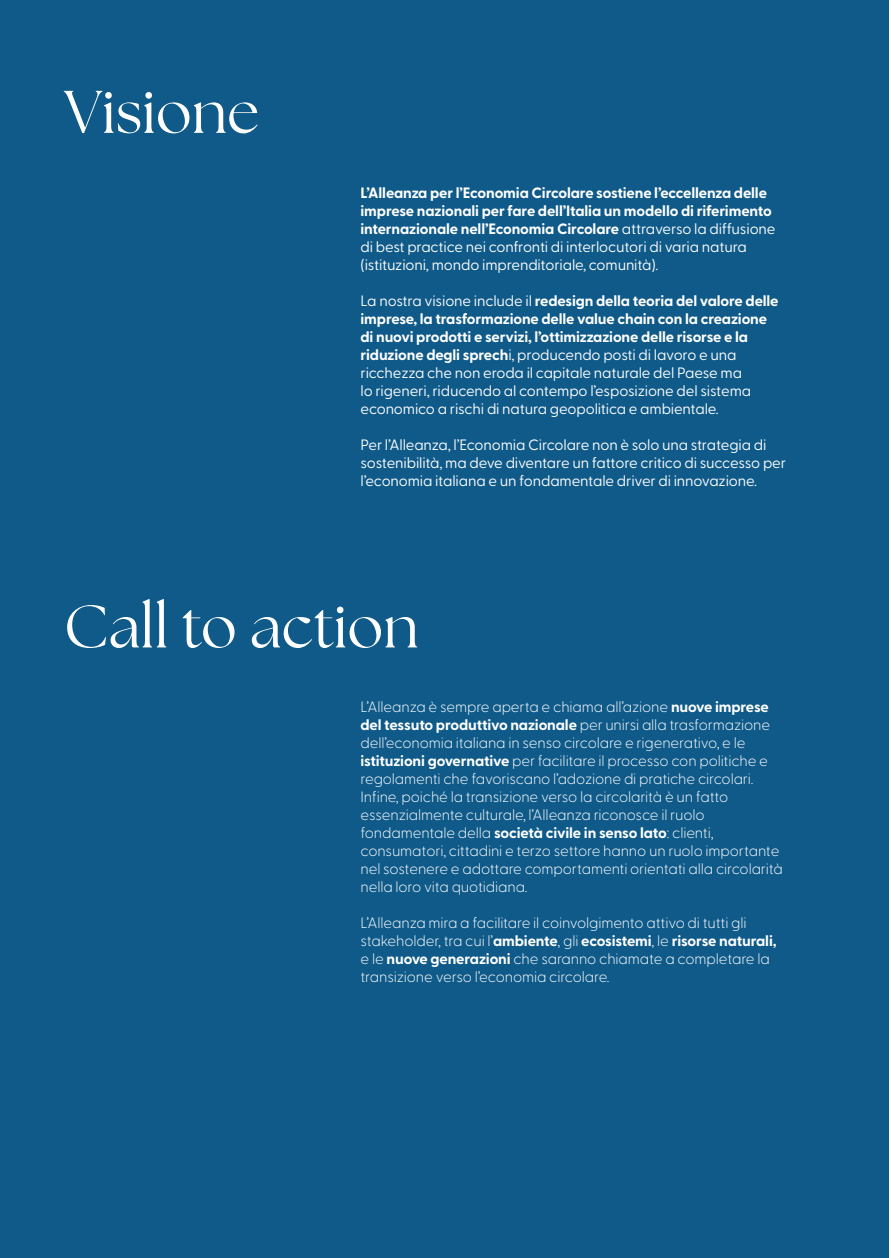
<style>
.page{position:relative;width:891px;height:1258px;background:#fff}
.page>*{position:absolute;margin:0;border:0;box-sizing:border-box;transform-origin:0 0}
.t1{font:60px "The Seasons";color:#fff}
.t2{font:200 15px/18px "Greycliff CF";letter-spacing:-.01em;color:#fff}
.t3{font:15px/18px "Greycliff CF";letter-spacing:-.01em;color:#fff}
.t4{font:700 15px/18px "Greycliff CF";letter-spacing:-.01em;color:#fff}
.s1{font-weight:400}
.s2{font-weight:700}
</style>
<div class="page">
<div style="left:0;top:0;width:889px;height:1258px;background:#0f5a89"></div>
<h1 class="t1" style="left:64px;top:72px;width:197px">Visione</h1>
<p class="t4" style="left:360px;top:183px;width:416px">L’Alleanza per l’Economia Circolare sostiene l’eccellenza delle imprese nazionali per fare dell’Italia un modello di riferimento internazionale nell’Economia Circolare <span class="s1">attraverso la diffusione di best practice nei confronti di interlocutori di varia natura (istituzioni, mondo imprenditoriale, comunità).</span></p>
<p class="t3" style="left:360px;top:290px;width:420px">La nostra visione include il <span class="s2">redesign della teoria del valore delle imprese, la trasformazione delle value chain con la creazione di nuovi prodotti e servizi, l’ottimizzazione delle risorse e la riduzione degli sprech</span>i, producendo posti di lavoro e una ricchezza che non eroda il capitale naturale del Paese ma<br>lo rigeneri, riducendo al contempo l’esposizione del sistema economico a rischi di natura geopolitica e ambientale.</p>
<p class="t3" style="left:360px;top:434px;width:427px">Per l’Alleanza, l’Economia Circolare non è solo una strategia di sostenibilità, ma deve diventare un fattore critico di successo per l’economia italiana e un fondamentale driver di innovazione.</p>
<h1 class="t1" style="left:64px;top:587px;width:356px">Call to action</h1>
<p class="t2" style="left:360px;top:696px;width:424px">L’Alleanza è sempre aperta e chiama all’azione <span class="s2">nuove imprese del tessuto produttivo nazionale</span> per unirsi alla trasformazione dell’economia italiana in senso circolare e rigenerativo, e le <span class="s2">istituzioni governative</span> per facilitare il processo con politiche e regolamenti che favoriscano l’adozione di pratiche circolari.<br>Infine, poiché la transizione verso la circolarità è un fatto essenzialmente culturale, l’Alleanza riconosce il ruolo fondamentale della <span class="s2">società civile in senso lato</span>: clienti, consumatori, cittadini e terzo settore hanno un ruolo importante nel sostenere e adottare comportamenti orientati alla circolarità nella loro vita quotidiana.</p>
<p class="t2" style="left:360px;top:912px;width:418px">L’Alleanza mira a facilitare il coinvolgimento attivo di tutti gli stakeholder, tra cui l’<span class="s2">ambiente</span>, gli <span class="s2">ecosistemi</span>, le <span class="s2">risorse naturali, </span>e le <span class="s2">nuove generazioni</span> che saranno chiamate a completare la transizione verso l’economia circolare.</p>
</div>
